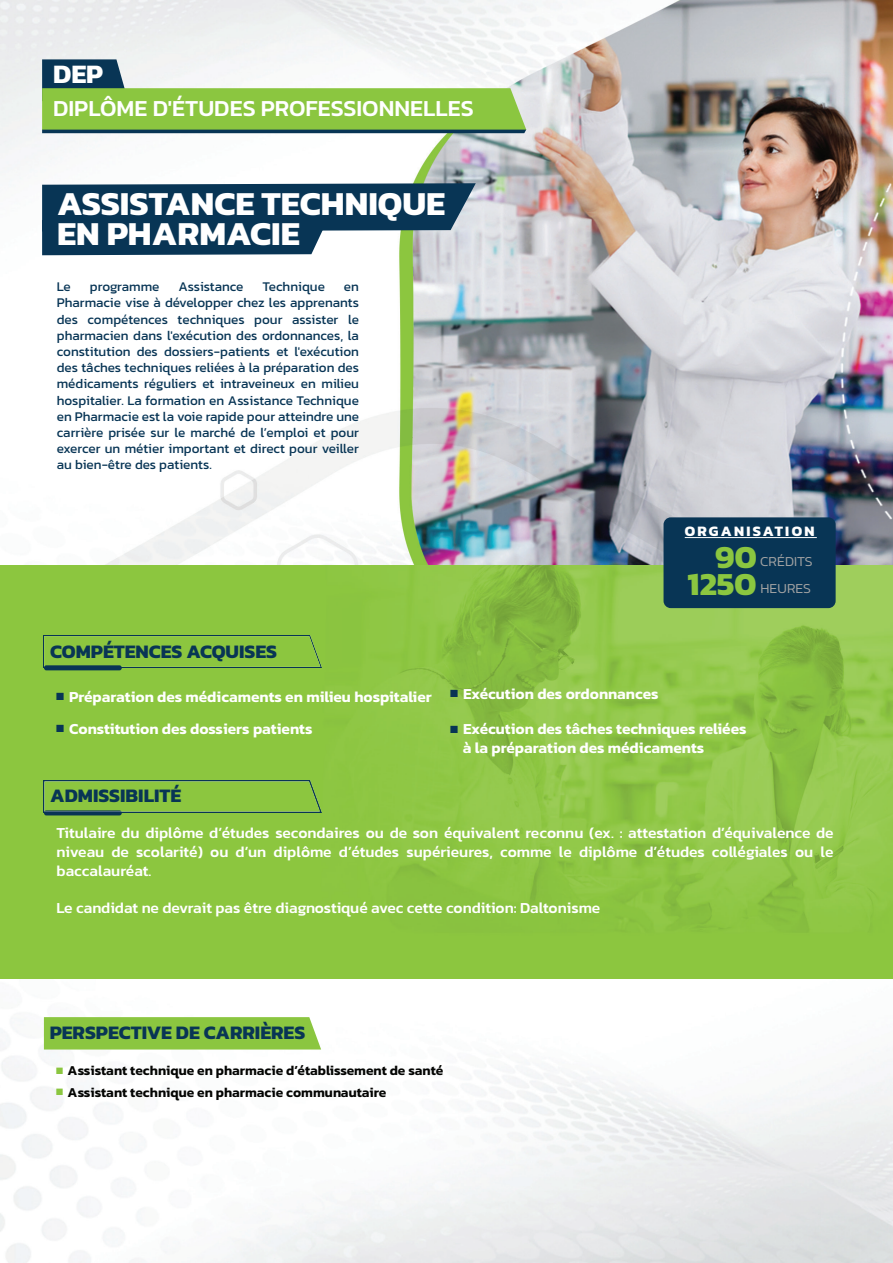
<style>
.page{position:relative;width:893px;height:1263px;background:#fff}
.page>*{position:absolute;margin:0;border:0;box-sizing:border-box;transform-origin:0 0}
.t1{font:700 34.05px/30px "Kanit";color:#fff}
.t2{font:700 32.55px/27.2px "Kanit";color:#8bc640;text-align:right}
.t3{font:700 27px "Kanit";color:#fff}
.t4{font:500 23.25px "Kanit";color:#fff}
.t5{font:700 19.35px "Kanit";color:#083555}
.t6{font:500 15.6px/18.6px "Kanit";color:#fff;text-align:justify}
.t7{font:600 15.6px/18.6px "Kanit";color:#fff}
.t8{font:700 14.55px "Kanit";color:#fff}
.t9{font:300 13.95px/26.8px "Kanit";color:#a2a3a3}
.t10{font:600 13.8px "Kanit";color:#040503}
.t11{font:13.5px/16.2px "Kanit";color:#083555;text-align:justify}
.s1{font-family:"Arial";font-weight:400;color:#083555}
.s2{font-family:"Arial";font-weight:400;color:#8bc640}
</style>
<div class="page">
<img style="left:0;top:0;width:893px;height:405px">
<img style="left:0;top:405px;width:893px;height:858px">
<img style="left:0;top:566px;width:893px;height:412px">
<div style="left:44px;top:1017px;width:277px;height:32px;background:#8bc640"></div>
<img style="left:44px;top:635px;width:277px;height:33px">
<div style="left:44px;top:665px;width:78px;height:5px;background:#083555;border-radius:2px"></div>
<div style="left:44px;top:810px;width:78px;height:5px;background:#083555;border-radius:2px"></div>
<img style="left:44px;top:780px;width:277px;height:33px">
<svg style="left:42px;top:59px;width:484px;height:74px"></svg>
<svg style="left:42px;top:183px;width:434px;height:72px;background:#2a516b"></svg>
<div style="left:663px;top:517px;width:173px;height:91px;background:#083555;border-radius:7px"></div>
<hr style="left:685px;top:537px;width:132px;height:1px;background:#fff">
<h3 class="t3" style="left:53px;top:53px;width:51px">DEP</h3>
<h3 class="t4" style="left:53px;top:91px;width:422px">DIPLÔME D'ÉTUDES PROFESSIONNELLES</h3>
<h1 class="t1" style="left:57px;top:188px;width:390px">ASSISTANCE TECHNIQUE<br>EN PHARMACIE</h1>
<p class="t11" style="left:57px;top:278px;width:15px">Le</p>
<p class="t11" style="left:90px;top:278px;width:71px">programme</p>
<p class="t11" style="left:178px;top:278px;width:67px">Assistance</p>
<p class="t11" style="left:263px;top:278px;width:64px">Technique</p>
<p class="t11" style="left:57px;top:278px;width:304px;text-indent:287px">en Pharmacie vise à développer chez les apprenants des compétences techniques pour assister le pharmacien dans l'exécution des ordonnances, la constitution des dossiers-patients et l'exécution des tâches techniques reliées à la préparation des médicaments réguliers et intraveineux en milieu hospitalier. La formation en Assistance Technique en Pharmacie est la voie rapide pour atteindre une carrière prisée sur le marché de l’emploi et pour exercer un métier important et direct pour veiller au bien-être des patients.</p>
<h3 class="t5" style="left:50px;top:636px;width:229px">COMPÉTENCES ACQUISES</h3>
<p class="t7" style="left:55px;top:687px;width:378px"><span class="s1">■</span> Préparation des médicaments en milieu hospitalier</p>
<p class="t7" style="left:55px;top:719px;width:259px"><span class="s1">■</span> Constitution des dossiers patients</p>
<h3 class="t5" style="left:50px;top:780px;width:133px">ADMISSIBILITÉ</h3>
<p class="t8" style="left:685px;top:520px;width:132px">ORGANISATION</p>
<p class="t9" style="left:760px;top:548px;width:54px">CRÉDITS<br>HEURES</p>
<h2 class="t2" style="left:688px;top:542px;width:71px">90<br>1250</h2>
<p class="t7" style="left:449px;top:684px;width:211px"><span class="s1">■</span> Exécution des ordonnances</p>
<p class="t7" style="left:463px;top:719px;width:285px;text-indent:-13px"><span class="s1">■</span> Exécution des tâches techniques reliées à la préparation des médicaments</p>
<p class="t6" style="left:57px;top:823px;width:779px">Titulaire du diplôme d’études secondaires ou de son équivalent reconnu (ex. : attestation d’équivalence de niveau de scolarité) ou d’un diplôme d’études supérieures, comme le diplôme d’études collégiales ou le baccalauréat.</p>
<p class="t6" style="left:57px;top:898px;width:545px">Le candidat ne devrait pas être diagnostiqué avec cette condition: Daltonisme</p>
<h3 class="t5" style="left:50px;top:1017px;width:257px">PERSPECTIVE DE CARRIÈRES</h3>
<p class="t10" style="left:56px;top:1060px;width:389px"><span class="s2">■</span> Assistant technique en pharmacie d’établissement de santé</p>
<p class="t10" style="left:56px;top:1082px;width:332px"><span class="s2">■</span> Assistant technique en pharmacie communautaire</p>
</div>
